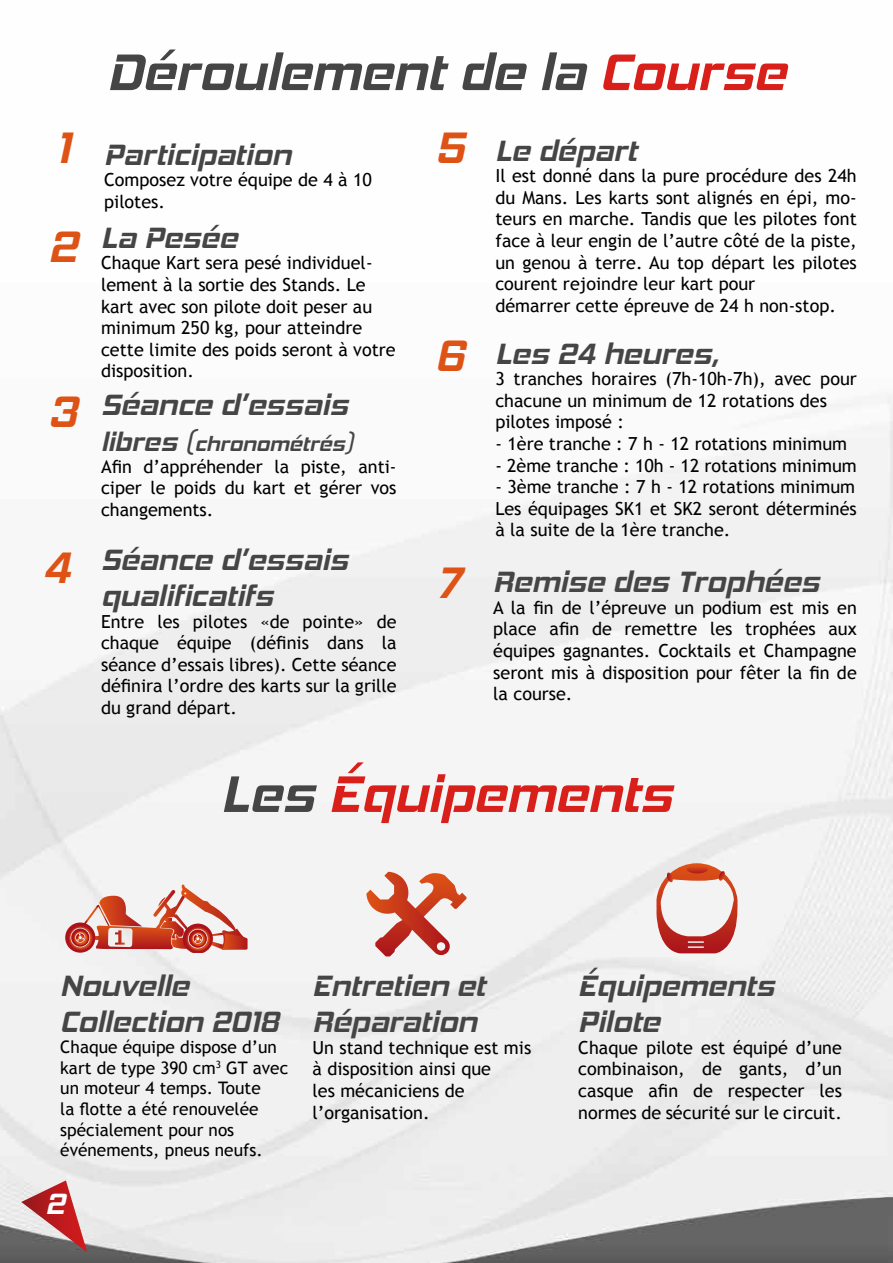
<style>
.page{position:relative;width:893px;height:1263px;background:#fff}
.page>*{position:absolute;margin:0;border:0;box-sizing:border-box;transform-origin:0 0}
.t1{font:italic 700 52.5px "Hemi Head Rg";color:#464546}
.t2{font:italic 700 52.5px "Hemi Head Rg";color:#d91f1a}
.t3{font:italic 700 45px/98.9px "Hemi Head Rg";color:#de5215}
.t4{font:italic 700 30px/36px "Hemi Head Rg";color:#464546}
.t5{font:italic 700 30px "Hemi Head Rg";color:#fff}
.t6{font:italic 700 21px "Hemi Head Rg";color:#464546}
.t7{font:18px/21.6px "Trebuchet MS";color:#000}
.t8{font:17.25px/20.7px "Trebuchet MS";color:#000}
.s1{color:#d91f1a}
.s2{font-size:27px}
.s3{font-size:24px}
.s4{color:#464546}
</style>
<div class="page">
<img style="left:0;top:395px;width:893px;height:868px">
<svg style="left:21px;top:1180px;width:66px;height:71px;background:#be7f81"></svg>
<svg style="left:65px;top:884px;width:182px;height:69px"></svg>
<svg style="left:366px;top:872px;width:101px;height:84px"></svg>
<svg style="left:656px;top:863px;width:81px;height:90px"></svg>
<h2 class="t3" style="left:48px;top:98px;width:31px">1<br>2</h2>
<h2 class="t3" style="left:49px;top:362px;width:30px">3</h2>
<h2 class="t3" style="left:42px;top:518px;width:29px">4</h2>
<h1 class="t1" style="left:107px;top:41px;width:680px">Déroulement de la <span class="s1">Course</span></h1>
<h3 class="t4" style="left:104px;top:136px;width:189px">Participation</h3>
<p class="t7" style="left:104px;top:169px;width:269px">Composez votre équipe de 4 à 10 pilotes.</p>
<h3 class="t4" style="left:101px;top:219px;width:138px">La Pesée</h3>
<p class="t7" style="left:101px;top:252px;width:296px">Chaque Kart sera pesé individuel&shy;lement à la sortie des Stands. Le kart avec son pilote doit peser au minimum 250 kg, pour atteindre cette limite des poids seront à votre disposition.</p>
<h3 class="t4" style="left:101px;top:387px;width:248px">Séance d’essais</h3>
<p class="t6" style="left:101px;top:431px;width:254px"><span class="s2">libres (</span>chronométrés<span class="s3">)</span></p>
<p class="t7" style="left:101px;top:456px;width:297px;text-align:justify">Afin d’appréhender la piste, anti&shy;ciper le poids du kart et gérer vos changements.</p>
<h3 class="t4" style="left:101px;top:542px;width:248px">Séance d’essais qualificatifs</h3>
<p class="t7" style="left:101px;top:611px;width:297px;text-align:justify">Entre les pilotes «de pointe» de chaque équipe (définis dans la séance d’essais libres). Cette séance définira l’ordre des karts sur la grille du grand départ.</p>
<h2 class="t3" style="left:435px;top:98px;width:31px">5</h2>
<h3 class="t4" style="left:495px;top:132px;width:143px">Le départ</h3>
<p class="t7" style="left:495px;top:165px;width:363px">Il est donné dans la pure procédure des 24h du Mans. Les karts sont alignés en épi, mo&shy;teurs en marche. Tandis que les pilotes font face à leur engin de l’autre côté de la piste, un genou à terre. Au top départ les pilotes courent rejoindre leur kart pour<br>démarrer cette épreuve de 24 h non-stop.</p>
<h2 class="t3" style="left:435px;top:307px;width:30px">6</h2>
<h3 class="t4" style="left:495px;top:335px;width:225px">Les 24 heures,</h3>
<p class="t7" style="left:495px;top:368px;width:363px">3 tranches horaires (7h-10h-7h), avec pour chacune un minimum de 12 rotations des pilotes imposé :</p>
<p class="t7" style="left:495px;top:433px;width:353px">- 1ère tranche : 7 h - 12 rotations minimum</p>
<p class="t7" style="left:495px;top:455px;width:363px">- 2ème tranche : 10h - 12 rotations minimum</p>
<p class="t7" style="left:495px;top:476px;width:363px;text-align:justify">- 3ème tranche : 7 h - 12 rotations minimum Les équipages SK1 et SK2 seront déterminés à la suite de la 1ère tranche.</p>
<h2 class="t3" style="left:436px;top:533px;width:26px">7</h2>
<h3 class="t4" style="left:493px;top:564px;width:328px">Remise des Trophées</h3>
<p class="t7" style="left:493px;top:597px;width:365px;text-align:justify">A la fin de l’épreuve un podium est mis en place afin de remettre les trophées aux équipes gagnantes. Cocktails et Champagne seront mis à disposition pour fêter la fin de la course.</p>
<h1 class="t2" style="left:221px;top:762px;width:452px"><span class="s4">Les</span> Équipements</h1>
<h3 class="t4" style="left:60px;top:968px;width:220px">Nouvelle<br>Collection 2018</h3>
<p class="t8" style="left:60px;top:1036px;width:229px">Chaque équipe dispose d’un kart de type 390 cm<sup>3</sup> GT avec un moteur 4 temps. Toute<br>la flotte a été renouvelée spécialement pour nos événements, pneus neufs.</p>
<h3 class="t5" style="left:46px;top:1186px;width:21px">2</h3>
<h3 class="t4" style="left:313px;top:968px;width:175px">Entretien et<br>Réparation</h3>
<p class="t7" style="left:313px;top:1037px;width:220px">Un stand technique est mis à disposition ainsi que<br>les mécaniciens de l’organisation.</p>
<h3 class="t4" style="left:578px;top:968px;width:198px">Équipements<br>Pilote</h3>
<p class="t7" style="left:578px;top:1037px;width:265px;text-align:justify">Chaque pilote est équipé d’une combinaison, de gants, d’un casque afin de respecter les normes de sécurité sur le circuit.</p>
</div>
